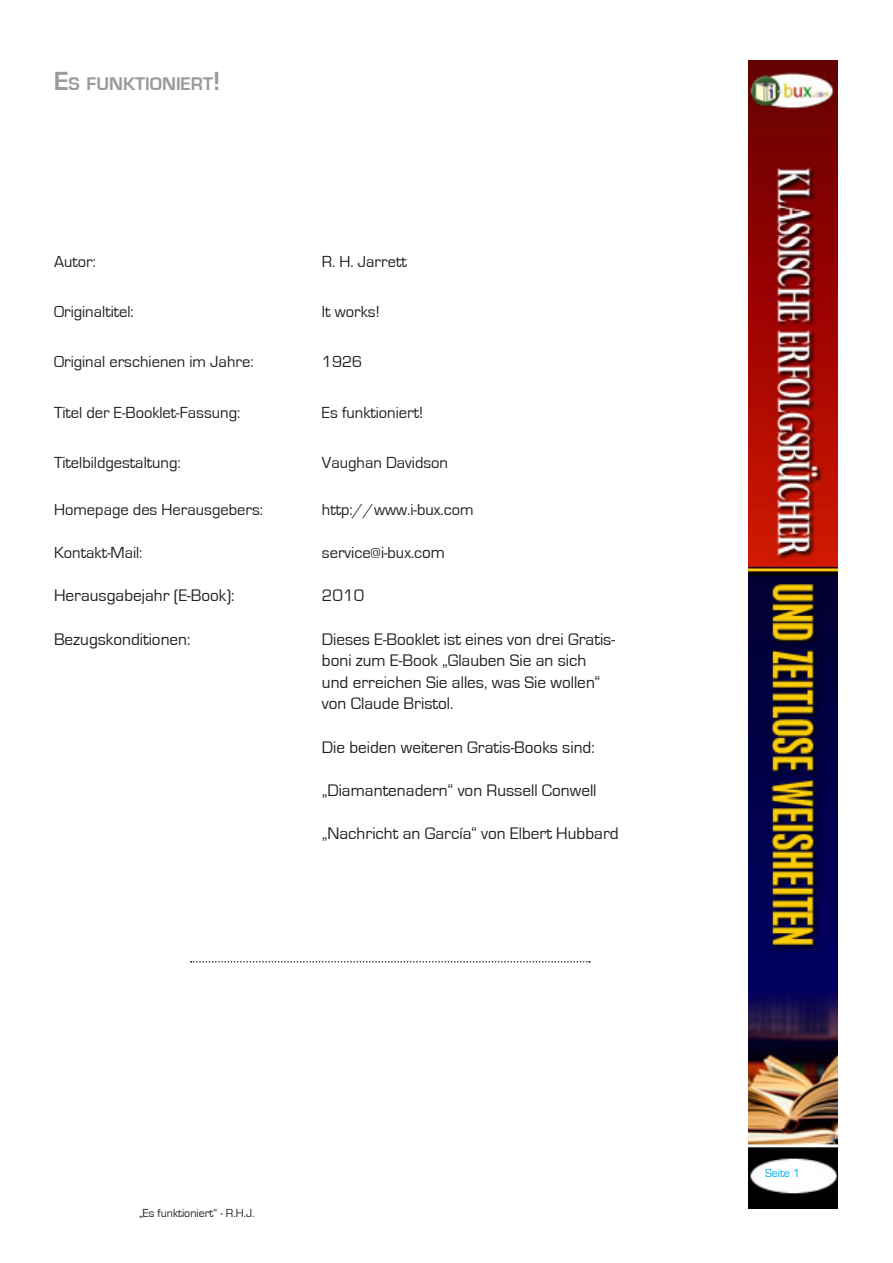
<style>
.page{position:relative;width:893px;height:1263px;background:#fff}
.page>*{position:absolute;margin:0;border:0;box-sizing:border-box;transform-origin:0 0}
.t1{font:700 18.9px "Eurostile";color:#9a9a9a}
.t2{font:17.25px/21.6px "Eurostile";color:#231f20}
.t3{font:16.5px "Eurostile";color:#231f20}
.t4{font:12px "Eurostile";color:#231f20}
.t5{font:12px "Eurostile";color:#00aeef}
.s1{font-size:27px}
.s2{font-size:17.25px}
</style>
<div class="page">
<img style="left:748px;top:61px;width:89px;height:1148px">
<svg style="left:191px;top:961px;width:399px;height:1px"></svg>
<svg style="left:794px;top:1169px;width:4px;height:8px"></svg>
<p class="t1" style="left:54px;top:74px;width:168px"><span class="s1">E</span>S FUNKTIONIERT<span class="s1">!</span></p>
<p class="t3" style="left:54px;top:252px;width:43px">Autor:</p>
<p class="t3" style="left:322px;top:252px;width:86px">R. H. Jarrett</p>
<p class="t3" style="left:54px;top:303px;width:81px">Originaltitel:</p>
<p class="t3" style="left:322px;top:303px;width:59px">It works!</p>
<p class="t3" style="left:54px;top:353px;width:238px">Original erschienen im Jahre: 1</p>
<p class="t3" style="left:332px;top:353px;width:32px">926</p>
<p class="t3" style="left:54px;top:404px;width:188px">Titel der E-Booklet-Fassung:</p>
<p class="t3" style="left:322px;top:404px;width:103px">Es funktioniert!</p>
<p class="t3" style="left:54px;top:454px;width:128px">Titelbildgestaltung:</p>
<p class="t3" style="left:322px;top:454px;width:128px">Vaughan Davidson</p>
<p class="t3" style="left:54px;top:501px;width:211px">Homepage des Herausgebers:</p>
<p class="t3" style="left:322px;top:501px;width:153px">http://www.i-bux.com</p>
<p class="t3" style="left:54px;top:544px;width:90px">Kontakt-Mail:</p>
<p class="t3" style="left:322px;top:544px;width:125px">service@i-bux.c<span class="s2">om</span></p>
<p class="t2" style="left:54px;top:585px;width:182px">Herausgabejahr (E-Book):</p>
<p class="t2" style="left:322px;top:585px;width:44px">201 0</p>
<p class="t2" style="left:54px;top:628px;width:138px">Bezugskonditionen:</p>
<p class="t2" style="left:322px;top:628px;width:295px">Dieses E-Booklet ist eines von drei Gratis&shy;boni zum E-Book „Glauben Sie an sich und erreichen Sie alles, was Sie wollen“ von Claude Bristol.</p>
<p class="t2" style="left:322px;top:736px;width:274px">Die beiden weiteren Gratis-Books sind:</p>
<p class="t2" style="left:322px;top:780px;width:276px">„Diamantenadern“ von Russell Conwell</p>
<p class="t2" style="left:322px;top:823px;width:298px">„Nachricht an García“ von Elbert Hubbard</p>
<p class="t4" style="left:139px;top:1206px;width:117px">„Es funktioniert“ - R.H.J.</p>
<p class="t5" style="left:765px;top:1167px;width:26px">Seite</p>
</div>
